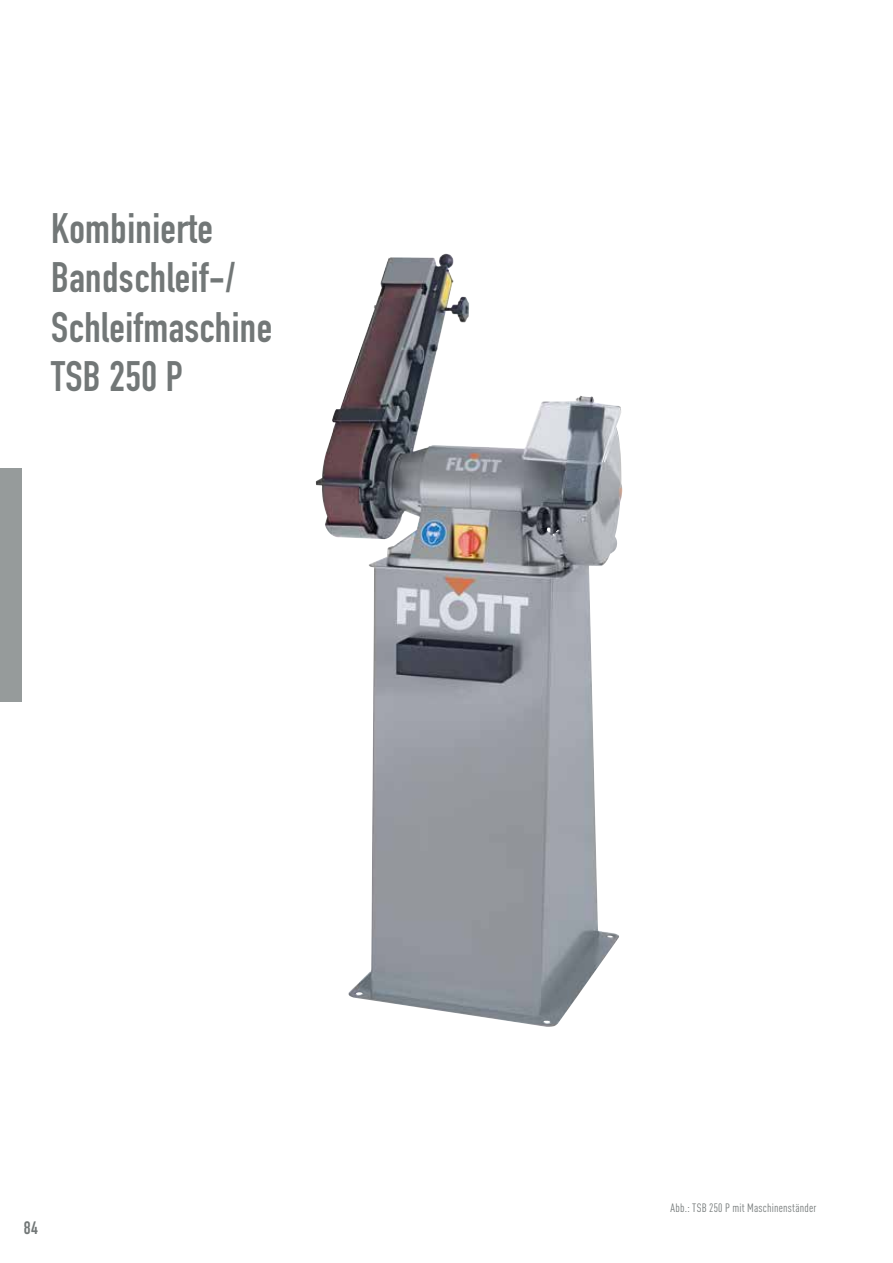
<style>
.page{position:relative;width:893px;height:1263px;background:#fff}
.page>*{position:absolute;margin:0;border:0;box-sizing:border-box;transform-origin:0 0}
.t1{font:700 42px/49.5px "DIN Condensed";letter-spacing:.01em;color:#727777}
.t2{font:18px "DIN Condensed";color:#727777}
.t3{font:condensed 12px "DIN Pro";letter-spacing:.02em;color:#727777}
</style>
<div class="page">
<img style="left:316px;top:254px;width:306px;height:773px">
<div style="left:0;top:468px;width:21px;height:234px;background:#969b9b"></div>
<p class="t1" style="left:51px;top:203px;width:223px">Kombinierte<br>Bandschleif-/<br>Schleifmaschine<br>TSB 250 P</p>
<p class="t2" style="left:23px;top:1218px;width:17px">84</p>
<p class="t3" style="left:671px;top:1199px;width:147px">Abb.: TSB 250 P mit Maschinenständer</p>
</div>
